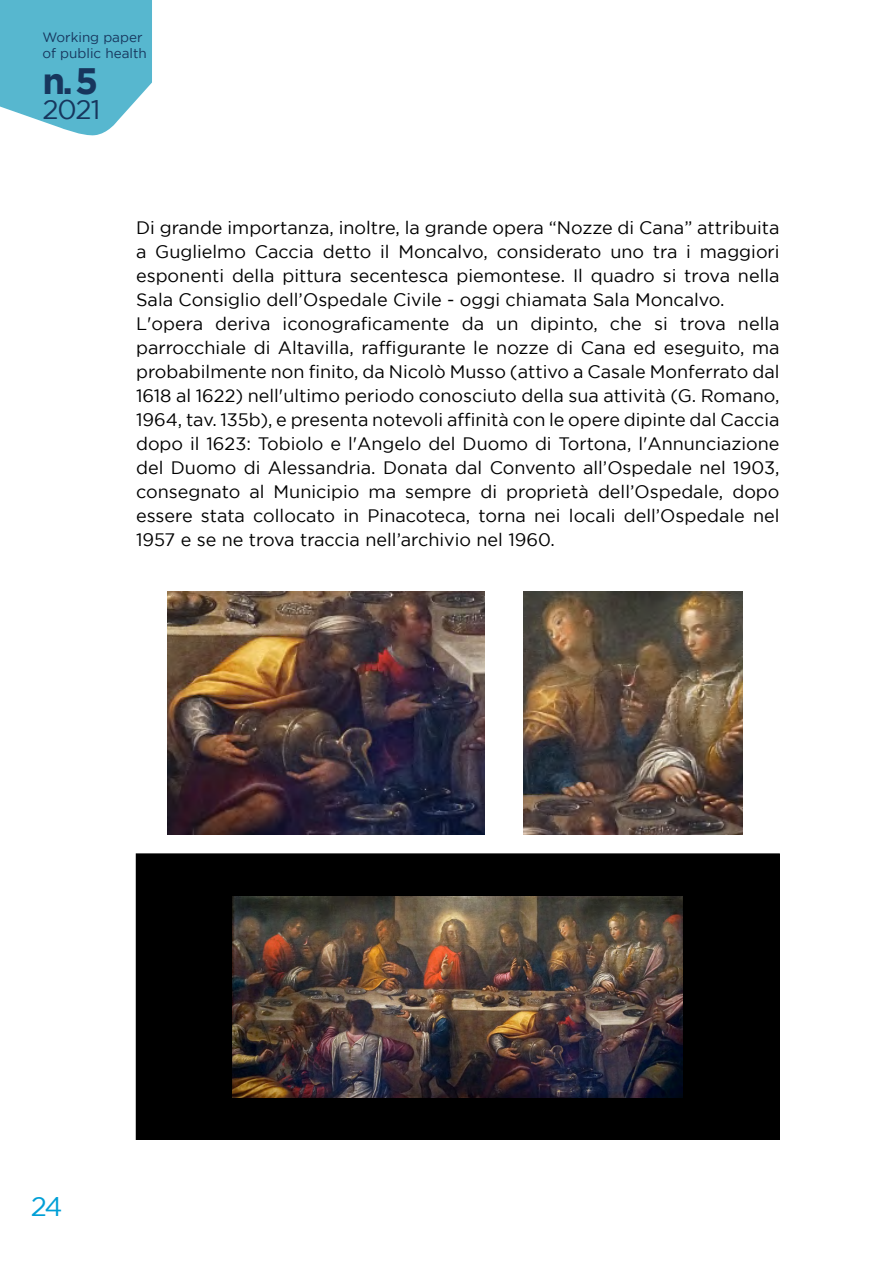
<style>
.page{position:relative;width:893px;height:1263px;background:#fff}
.page>*{position:absolute;margin:0;border:0;box-sizing:border-box;transform-origin:0 0}
.t1{font:700 36.75px "Gotham";color:#17365d}
.t2{font:27px "Gotham";color:#17365d}
.t3{font:27px "Gotham";color:#009fd6}
.t4{font:18px/24px "Gotham";color:#000}
.t5{font:13.5px/16.2px "Gotham";color:#17365d}
</style>
<div class="page">
<svg style="left:0;top:0;width:152px;height:136px;background:#6bbfd4"></svg>
<div style="left:136px;top:854px;width:643px;height:285px;background:#000"></div>
<div style="left:136px;top:854px;width:644px;height:286px;border:1px solid #000"></div>
<img style="left:233px;top:896px;width:450px;height:201px">
<img style="left:168px;top:592px;width:317px;height:242px">
<img style="left:523px;top:592px;width:219px;height:242px">
<p class="t5" style="left:43px;top:29px;width:106px">Working paper of public health</p>
<h1 class="t1" style="left:43px;top:60px;width:57px">n. 5</h1>
<h2 class="t2" style="left:43px;top:95px;width:59px">2021</h2>
<p class="t4" style="left:136px;top:216px;width:645px">Di grande importanza, inoltre, la grande opera “Nozze di Cana” attribuita a Guglielmo Caccia detto il Moncalvo, considerato uno tra i maggiori esponenti della pittura secentesca piemontese. Il quadro si trova nella Sala Consiglio dell’Ospedale Civile - oggi chiamata Sala Moncalvo.<br>L'opera deriva iconograficamente da un dipinto, che si trova nella parrocchiale di Altavilla, raffigurante le nozze di Cana ed eseguito, ma probabilmente non finito, da Nicolò Musso (attivo a Casale Monferrato dal 1618 al 1622) nell'ultimo periodo conosciuto della sua attività (G. Romano, 1964, tav. 135b), e presenta notevoli affinità con le opere dipinte dal Caccia dopo il 1623: Tobiolo e l'Angelo del Duomo di Tortona, l'Annunciazione del Duomo di Alessandria. Donata dal Convento all’Ospedale nel 1903, consegnato al Municipio ma sempre di proprietà dell’Ospedale, dopo essere stata collocato in Pinacoteca, torna nei locali dell’Ospedale nel 1957 e se ne trova traccia nell’archivio nel 1960.</p>
<h2 class="t3" style="left:31px;top:1191px;width:33px">24</h2>
</div>
